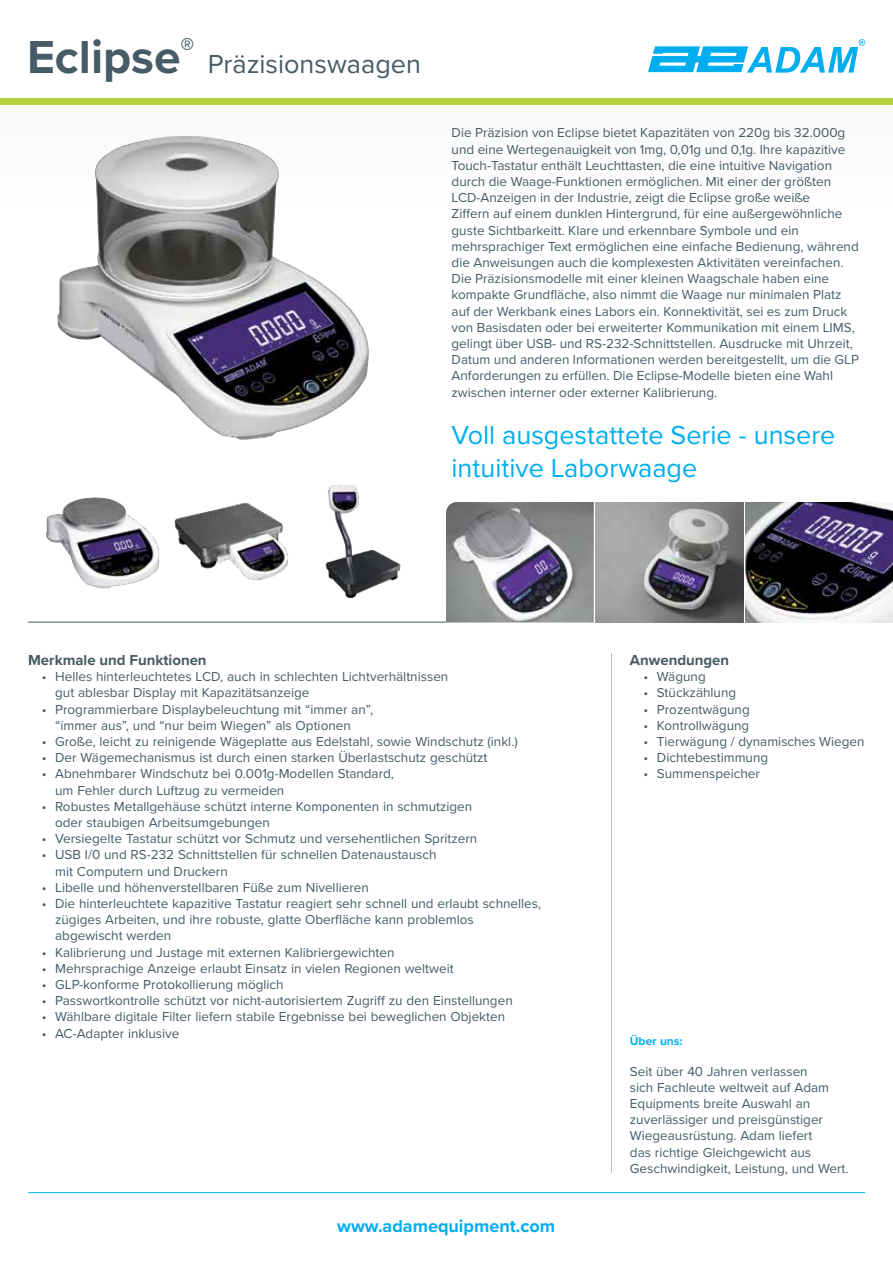
<style>
.page{position:relative;width:893px;height:1263px;background:#fff}
.page>*{position:absolute;margin:0;border:0;box-sizing:border-box;transform-origin:0 0}
.t1{font:700 48px "Proxima Nova";color:#465b65}
.t2{font:27px/32.4px "Proxima Nova";color:#00aeef}
.t3{font:27px "Proxima Nova";color:#465b65}
.t4{font:700 18px "Proxima Nova";color:#00aeef}
.t5{font:700 15px "Proxima Nova";color:#465b65}
.t6{font:13.5px/16.2px "Proxima Nova";color:#465b65}
.t7{font:700 12px "Proxima Nova";color:#00aeef}
</style>
<div class="page">
<img style="left:57px;top:218px;width:312px;height:222px">
<img style="left:325px;top:484px;width:76px;height:115px">
<img style="left:174px;top:502px;width:114px;height:79px">
<img style="left:46px;top:497px;width:114px;height:92px">
<svg style="left:0;top:104px;width:893px;height:114px"></svg>
<div style="left:0;top:98px;width:893px;height:6px;background:#b2d33e"></div>
<hr style="left:28px;top:1192px;width:837px;height:1px;background:#00aeef">
<hr style="left:28px;top:622px;width:418px;height:1px;background:#465b65">
<hr style="left:611px;top:653px;width:1px;height:520px;background:#b1bfc7">
<img style="left:446px;top:502px;width:147px;height:120px">
<img style="left:596px;top:502px;width:147px;height:120px">
<img style="left:745px;top:502px;width:148px;height:120px">
<svg style="left:648px;top:39px;width:217px;height:34px"></svg>
<h1 class="t1" style="left:27px;top:21px;width:169px">Eclipse<sup>®</sup></h1>
<h2 class="t3" style="left:208px;top:43px;width:215px">Präzisionswaagen</h2>
<p class="t6" style="left:452px;top:124px;width:409px">Die Präzision von Eclipse bietet Kapazitäten von 220g bis 32.000g und eine Wertegenauigkeit von 1mg, 0,01g und 0,1g. Ihre kapazitive Touch-Tastatur enthält Leuchttasten, die eine intuitive Navigation durch die Waage-Funktionen ermöglichen. Mit einer der größten LCD-Anzeigen in der Industrie, zeigt die Eclipse große weiße<br>Ziffern auf einem dunklen Hintergrund, für eine außergewöhnliche guste Sichtbarkeitt. Klare und erkennbare Symbole und ein mehrsprachiger Text ermöglichen eine einfache Bedienung, während die Anweisungen auch die komplexesten Aktivitäten vereinfachen.<br>Die Präzisionsmodelle mit einer kleinen Waagschale haben eine kompakte Grundfläche, also nimmt die Waage nur minimalen Platz auf der Werkbank eines Labors ein. Konnektivität, sei es zum Druck von Basisdaten oder bei erweiterter Kommunikation mit einem LIMS, gelingt über USB- und RS-232-Schnittstellen. Ausdrucke mit Uhrzeit, Datum und anderen Informationen werden bereitgestellt, um die GLP Anforderungen zu erfüllen. Die Eclipse-Modelle bieten eine Wahl zwischen interner oder externer Kalibrierung.</p>
<h2 class="t2" style="left:452px;top:418px;width:385px">Voll ausgestattete Serie - unsere intuitive Laborwaage</h2>
<p class="t5" style="left:28px;top:649px;width:180px">Merkmale und Funktionen</p>
<p class="t6" style="left:55px;top:668px;width:395px;text-indent:-14px">• Helles hinterleuchtetes LCD, auch in schlechten Lichtverhältnissen gut ablesbar Display mit Kapazitätsanzeige</p>
<p class="t6" style="left:55px;top:700px;width:319px;text-indent:-14px">• Programmierbare Displaybeleuchtung mit “immer an”, “immer aus”, und “nur beim Wiegen” als Optionen</p>
<p class="t6" style="left:42px;top:733px;width:478px">• Große, leicht zu reinigende Wägeplatte aus Edelstahl, sowie Windschutz (inkl.)</p>
<p class="t6" style="left:42px;top:749px;width:447px">• Der Wägemechanismus ist durch einen starken Überlastschutz geschützt</p>
<p class="t6" style="left:55px;top:765px;width:340px;text-indent:-14px">• Abnehmbarer Windschutz bei 0.001g-Modellen Standard, um Fehler durch Luftzug zu vermeiden</p>
<p class="t6" style="left:55px;top:797px;width:419px;text-indent:-14px">• Robustes Metallgehäuse schützt interne Komponenten in schmutzigen oder staubigen Arbeitsumgebungen</p>
<p class="t6" style="left:42px;top:830px;width:437px">• Versiegelte Tastatur schützt vor Schmutz und versehentlichen Spritzern</p>
<p class="t6" style="left:55px;top:846px;width:383px;text-indent:-14px">• USB I/0 und RS-232 Schnittstellen für schnellen Datenaustausch mit Computern und Druckern</p>
<p class="t6" style="left:42px;top:878px;width:329px">• Libelle und höhenverstellbaren Füße zum Nivellieren</p>
<p class="t6" style="left:55px;top:895px;width:488px;text-indent:-14px">• Die hinterleuchtete kapazitive Tastatur reagiert sehr schnell und erlaubt schnelles, zügiges Arbeiten, und ihre robuste, glatte Oberfläche kann problemlos abgewischt werden</p>
<p class="t6" style="left:42px;top:943px;width:354px">• Kalibrierung und Justage mit externen Kalibriergewichten</p>
<p class="t6" style="left:42px;top:959px;width:414px">• Mehrsprachige Anzeige erlaubt Einsatz in vielen Regionen weltweit</p>
<p class="t6" style="left:42px;top:976px;width:244px">• GLP-konforme Protokollierung möglich</p>
<p class="t6" style="left:42px;top:992px;width:473px">• Passwortkontrolle schützt vor nicht-autorisiertem Zugriff zu den Einstellungen</p>
<p class="t6" style="left:42px;top:1008px;width:465px">• Wählbare digitale Filter liefern stabile Ergebnisse bei beweglichen Objekten</p>
<p class="t6" style="left:42px;top:1024px;width:139px">• AC-Adapter inklusive</p>
<h3 class="t4" style="left:337px;top:1212px;width:219px">www.adamequipment.com</h3>
<p class="t5" style="left:630px;top:649px;width:101px">Anwendungen</p>
<p class="t6" style="left:643px;top:668px;width:64px">• Wägung</p>
<p class="t6" style="left:643px;top:684px;width:94px">• Stückzählung</p>
<p class="t6" style="left:643px;top:700px;width:108px">• Prozentwägung</p>
<p class="t6" style="left:643px;top:716px;width:107px">• Kontrollwägung</p>
<p class="t6" style="left:643px;top:733px;width:223px">• Tierwägung / dynamisches Wiegen</p>
<p class="t6" style="left:643px;top:749px;width:126px">• Dichtebestimmung</p>
<p class="t6" style="left:643px;top:765px;width:118px">• Summenspeicher</p>
<p class="t7" style="left:630px;top:1032px;width:54px">Über uns:</p>
<p class="t6" style="left:630px;top:1062px;width:220px">Seit über 40 Jahren verlassen<br>sich Fachleute weltweit auf Adam<br>Equipments breite Auswahl an zuverlässiger und preisgünstiger<br>Wiegeausrüstung. Adam liefert<br>das richtige Gleichgewicht aus<br>Geschwindigkeit, Leistung, und Wert.</p>
</div>
